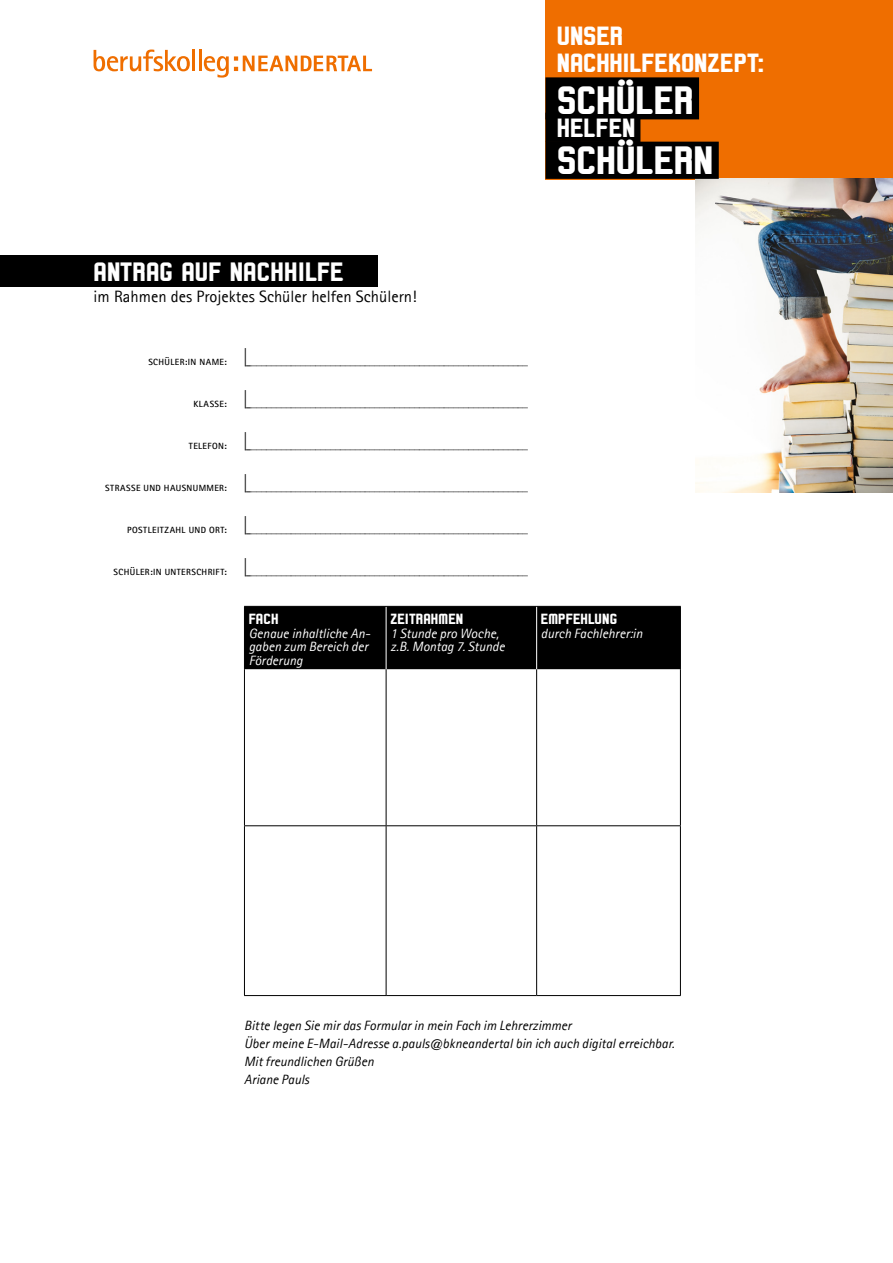
<style>
.page{position:relative;width:893px;height:1263px;background:#fff}
.page>*{position:absolute;margin:0;border:0;box-sizing:border-box;transform-origin:0 0}
.t1{font:900 40.2px "Linotype Kaliber";letter-spacing:-.015em;color:#fff}
.t2{font:900 27px "Linotype Kaliber";color:#fff}
.t3{font:900 26.85px/27px "Linotype Kaliber";letter-spacing:-.01em;color:#fff}
.t4{font:16.5px "Agfa Rotis Sans Serif";color:#000}
.t5{font:900 15px "Linotype Kaliber";color:#fff}
.t6{font:italic 13.5px/18px "Agfa Rotis Sans Serif";color:#000}
.t7{font:italic 13.5px/13.5px "Agfa Rotis Sans Serif";letter-spacing:.005em;color:#fff}
.t8{font:700 10.5px "Agfa Rotis Sans Serif";color:#000}
.s1{font-size:9px}
</style>
<div class="page">
<div style="left:0;top:256px;width:378px;height:31px;background:#000"></div>
<div style="left:545px;top:0;width:348px;height:179px;background:#ef6e00"></div>
<img style="left:696px;top:179px;width:197px;height:313px">
<svg style="left:94px;top:50px;width:96px;height:21px"></svg>
<hr style="left:192px;top:50px;width:3px;height:21px;background:#ef6e00">
<hr style="left:199px;top:50px;width:3px;height:21px;background:#ef6e00">
<svg style="left:204px;top:56px;width:168px;height:22px"></svg>
<div style="left:545px;top:77px;width:154px;height:42px;background:#000"></div>
<div style="left:545px;top:113px;width:95px;height:29px;background:#000"></div>
<div style="left:545px;top:142px;width:174px;height:37px;background:#000"></div>
<div style="left:245px;top:607px;width:435px;height:62px;background:#000"></div>
<hr style="left:244px;top:669px;width:1px;height:156px;background:#000">
<hr style="left:386px;top:669px;width:1px;height:156px;background:#000">
<hr style="left:536px;top:669px;width:1px;height:156px;background:#000">
<hr style="left:680px;top:669px;width:1px;height:156px;background:#000">
<hr style="left:244px;top:825px;width:142px;height:1px;background:#000">
<hr style="left:244px;top:826px;width:1px;height:169px;background:#000">
<hr style="left:386px;top:825px;width:151px;height:1px;background:#000">
<hr style="left:386px;top:826px;width:1px;height:169px;background:#000">
<hr style="left:537px;top:825px;width:144px;height:1px;background:#000">
<hr style="left:536px;top:826px;width:1px;height:169px;background:#000">
<hr style="left:680px;top:826px;width:1px;height:169px;background:#000">
<hr style="left:244px;top:995px;width:142px;height:1px;background:#000">
<hr style="left:386px;top:995px;width:151px;height:1px;background:#000">
<hr style="left:537px;top:995px;width:144px;height:1px;background:#000">
<hr style="left:386px;top:607px;width:1px;height:62px;background:#fff">
<hr style="left:536px;top:607px;width:1px;height:62px;background:#fff">
<hr style="left:244px;top:606px;width:142px;height:1px;background:#000">
<hr style="left:244px;top:607px;width:1px;height:62px;background:#000">
<hr style="left:386px;top:606px;width:151px;height:1px;background:#000">
<hr style="left:537px;top:606px;width:144px;height:1px;background:#000">
<hr style="left:680px;top:607px;width:1px;height:62px;background:#000">
<h3 class="t3" style="left:557px;top:22px;width:209px">UNSER<br>NACHHILFEKONZEPT:</h3>
<h1 class="t1" style="left:557px;top:77px;width:139px">SCHÜLER</h1>
<h3 class="t3" style="left:557px;top:114px;width:80px">HELFEN</h3>
<h1 class="t1" style="left:557px;top:137px;width:158px">SCHÜLERN</h1>
<h2 class="t2" style="left:94px;top:256px;width:252px">ANTRAG AUF NACHHILFE</h2>
<h3 class="t4" style="left:94px;top:287px;width:325px">im Rahmen des Projektes Schüler helfen Schülern!</h3>
<p class="t8" style="left:148px;top:355px;width:381px"><span class="s1">SCHÜLER:IN NAME:</span> <sup>|</sup>_________________________________________________________</p>
<p class="t8" style="left:193px;top:397px;width:336px"><span class="s1">KLASSE:</span> <sup>|</sup>_________________________________________________________</p>
<p class="t8" style="left:189px;top:439px;width:341px"><span class="s1">TELEFON:</span> <sup>|</sup>_________________________________________________________</p>
<p class="t8" style="left:105px;top:481px;width:424px"><span class="s1">STRASSE UND HAUSNUMMER:</span> <sup>|</sup>_________________________________________________________</p>
<p class="t8" style="left:127px;top:523px;width:402px"><span class="s1">POSTLEITZAHL UND ORT:</span> <sup>|</sup>_________________________________________________________</p>
<p class="t8" style="left:114px;top:565px;width:416px"><span class="s1">SCHÜLER:IN UNTERSCHRIFT:</span> <sup>|</sup>_________________________________________________________</p>
<h3 class="t5" style="left:249px;top:611px;width:31px">FACH</h3>
<p class="t7" style="left:249px;top:627px;width:123px">Genaue inhaltliche An&shy;gaben zum Bereich der<br>Förderung</p>
<h3 class="t5" style="left:390px;top:611px;width:75px">ZEITRAHMEN</h3>
<p class="t7" style="left:390px;top:627px;width:116px">1 Stunde pro Woche, z.B. Montag 7. Stunde</p>
<h3 class="t5" style="left:541px;top:611px;width:78px">EMPFEHLUNG</h3>
<p class="t7" style="left:541px;top:627px;width:103px">durch Fachlehrer:in</p>
<p class="t6" style="left:244px;top:1016px;width:432px">Bitte legen Sie mir das Formular in mein Fach im Lehrerzimmer<br>Über meine E-Mail-Adresse a.pauls@bkneandertal bin ich auch digital erreichbar.<br>Mit freundlichen Grüßen<br>Ariane Pauls</p>
</div>
